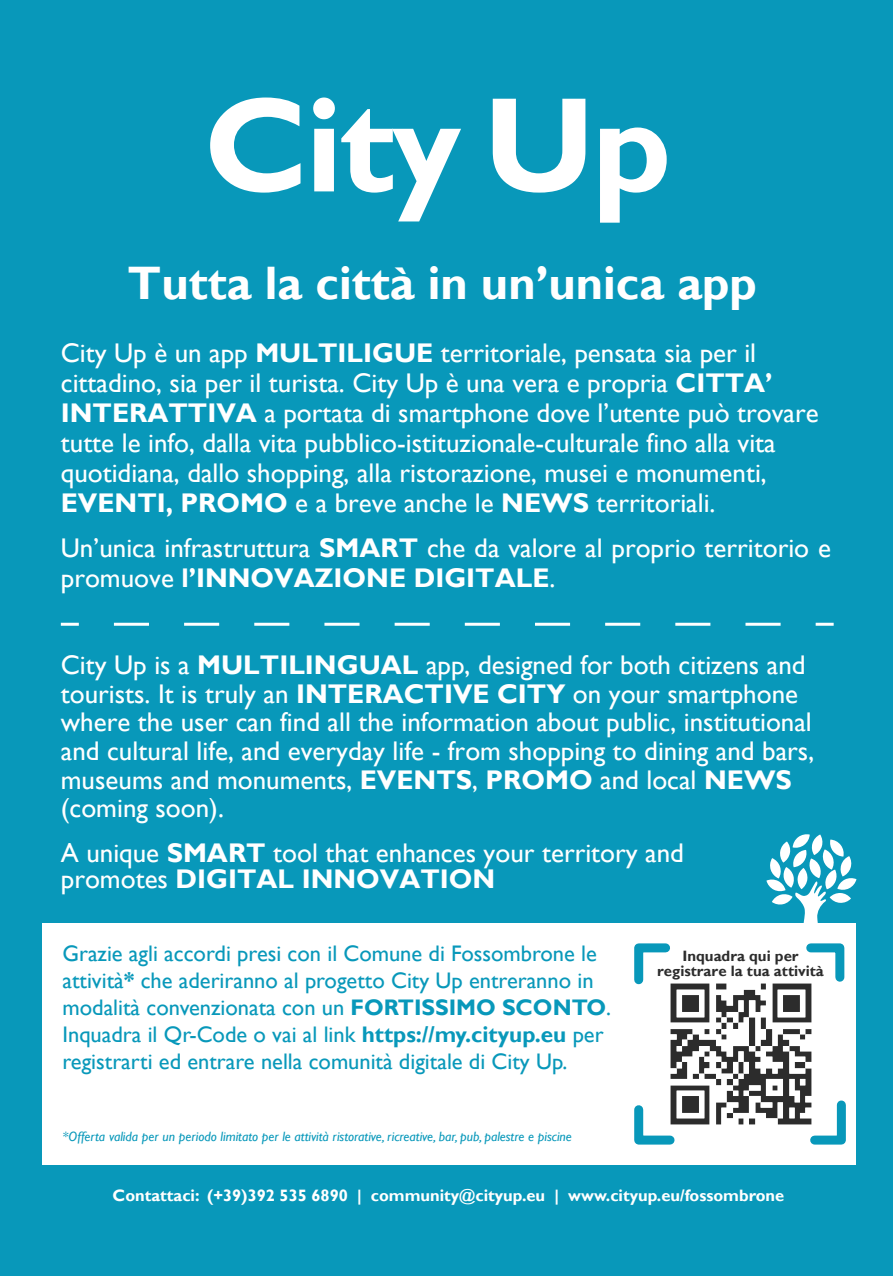
<style>
.page{position:relative;width:893px;height:1276px;background:#0898ba}
.page>*{position:absolute;margin:0;border:0;box-sizing:border-box;transform-origin:0 0}
.t1{font:700 135.9px "Gill Sans Alt One WGL";letter-spacing:-.02em;color:#fff}
.t2{font:700 46.8px "Gill Sans Alt One WGL";color:#fff}
.t3{font:27px/30px "Gill Sans";color:#fff}
.t4{font:22.5px/27px "Gill Sans";color:#0898ba}
.t5{font:700 16.5px "Gill Sans Alt One WGL";color:#fff}
.t6{font:700 15px/15px "Gill Sans";color:#2c2c2c;text-align:center}
.t7{font:italic 13.5px "Gill Sans";color:#0898ba}
.s1{font-weight:700}
</style>
<div class="page">
<div style="left:42px;top:923px;width:813px;height:241px;background:#fff"></div>
<svg style="left:766px;top:834px;width:90px;height:90px"></svg>
<svg style="left:634px;top:1105px;width:14px;height:40px"></svg>
<svg style="left:833px;top:1100px;width:13px;height:45px"></svg>
<svg style="left:806px;top:943px;width:39px;height:39px"></svg>
<svg style="left:634px;top:943px;width:36px;height:42px"></svg>
<img style="left:648px;top:961px;width:185px;height:184px">
<hr style="left:61px;top:623px;width:18px;height:3px;background:#fff">
<svg style="left:114px;top:623px;width:667px;height:3px"></svg>
<hr style="left:816px;top:623px;width:18px;height:3px;background:#fff">
<h1 class="t1" style="left:204px;top:53px;width:469px">City Up</h1>
<h2 class="t2" style="left:128px;top:251px;width:631px">Tutta la città in un’unica app</h2>
<p class="t3" style="left:61px;top:339px;width:759px">City Up è un app <span class="s1">MULTILIGUE</span> territoriale, pensata sia per il cittadino, sia per il turista. City Up è una vera e propria <span class="s1">CITTA’ INTERATTIVA</span> a portata di smartphone dove l’utente può trovare tutte le info, dalla vita pubblico-istituzionale-culturale fino alla vita quotidiana, dallo shopping, alla ristorazione, musei e monumenti, <span class="s1">EVENTI, PROMO</span> e a breve anche le <span class="s1">NEWS</span> territoriali.</p>
<p class="t3" style="left:61px;top:534px;width:772px">Un’unica infrastruttura <span class="s1">SMART</span> che da valore al proprio territorio e promuove <span class="s1">l’INNOVAZIONE DIGITALE</span>.</p>
<p class="t3" style="left:61px;top:651px;width:755px;line-height:28.5px">City Up is a <span class="s1">MULTILINGUAL</span> app, designed for both citizens and tourists. It is truly an <span class="s1">INTERACTIVE CITY</span> on your smartphone where the user can find all the information about public, institutional and cultural life, and everyday life - from shopping to dining and bars, museums and monuments, <span class="s1">EVENTS</span>, <span class="s1">PROMO</span> and local <span class="s1">NEWS </span>(coming soon).</p>
<p class="t3" style="left:61px;top:840px;width:625px;line-height:25.5px">A unique <span class="s1">SMART</span> tool that enhances your territory and promotes <span class="s1">DIGITAL INNOVATION</span></p>
<p class="t4" style="left:62px;top:940px;width:550px">Grazie agli accordi presi con il Comune di Fossombrone le attività<span class="s1">*</span> che aderiranno al progetto City Up entreranno in modalità convenzionata con un <span class="s1">FORTISSIMO SCONTO</span>.<br>Inquadra il Qr-Code o vai al link <span class="s1">https://my.cityup.eu</span> per registrarti ed entrare nella comunità digitale di City Up.</p>
<p class="t7" style="left:62px;top:1128px;width:511px">*Offerta valida per un periodo limitato per le attività ristorative, ricreative, bar, pub, palestre e piscine</p>
<p class="t6" style="left:657px;top:948px;width:168px">Inquadra qui per registrare la tua attività</p>
<p class="t5" style="left:113px;top:1184px;width:673px">Contattaci: (+39)392 535 6890 | community@cityup.eu | www.cityup.eu/fossombrone</p>
</div>
